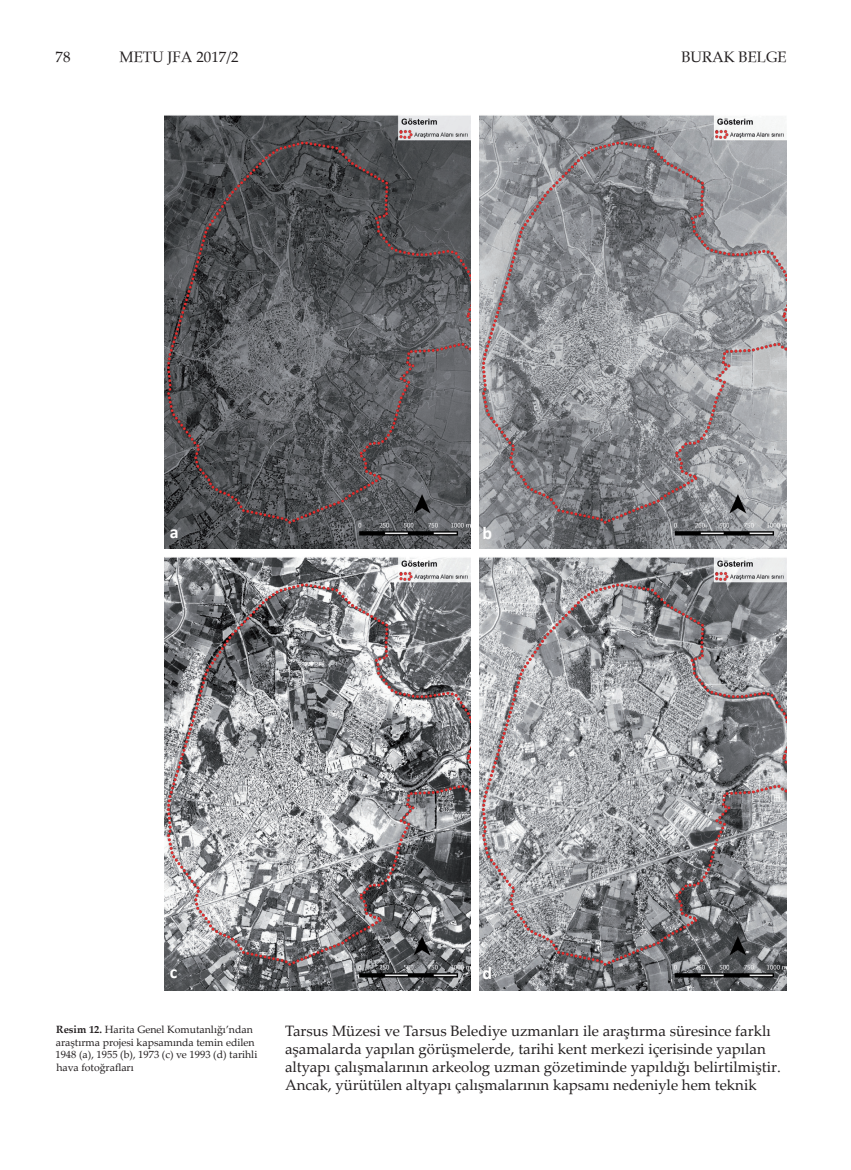
<style>
.page{position:relative;width:851px;height:1170px;background:#fff}
.page>*{position:absolute;margin:0;border:0;box-sizing:border-box;transform-origin:0 0}
.t1{font:700 18px "Calibri";color:#fff}
.t2{font:15px/18px "Palatino Linotype";color:#231f20}
.t3{font:15px "Palatino";color:#231f20}
.t4{font:10.5px/12.6px "Palatino Linotype";color:#231f20}
.s1{font-family:"Palatino Linotype"}
.s2{font-weight:700}
</style>
<div class="page">
<img style="left:164px;top:115px;width:307px;height:434px">
<img style="left:479px;top:115px;width:307px;height:434px">
<img style="left:164px;top:557px;width:307px;height:433px">
<img style="left:479px;top:557px;width:307px;height:433px">
<p class="t3" style="left:56px;top:47px;width:16px">78</p>
<p class="t3" style="left:120px;top:47px;width:121px">METU JFA <span class="s1">2017/2</span></p>
<p class="t3" style="left:681px;top:47px;width:107px">BURAK BELGE</p>
<p class="t1" style="left:170px;top:519px;width:10px">a</p>
<p class="t1" style="left:482px;top:520px;width:11px">b</p>
<p class="t1" style="left:170px;top:959px;width:9px">c</p>
<p class="t1" style="left:482px;top:960px;width:11px">d</p>
<p class="t4" style="left:55px;top:1022px;width:203px"><span class="s2">Resim 12.</span> Harita Genel Komutanlığı’ndan araştırma projesi kapsamında temin edilen 1948 (a), 1955 (b), 1973 (c) ve 1993 (d) tarihli hava fotoğrafları</p>
<p class="t2" style="left:285px;top:1021px;width:497px">Tarsus Müzesi ve Tarsus Belediye uzmanları ile araştırma süresince farklı aşamalarda yapılan görüşmelerde, tarihi kent merkezi içerisinde yapılan altyapı çalışmalarının arkeolog uzman gözetiminde yapıldığı belirtilmiştir.<br>Ancak, yürütülen altyapı çalışmalarının kapsamı nedeniyle hem teknik</p>
</div>
